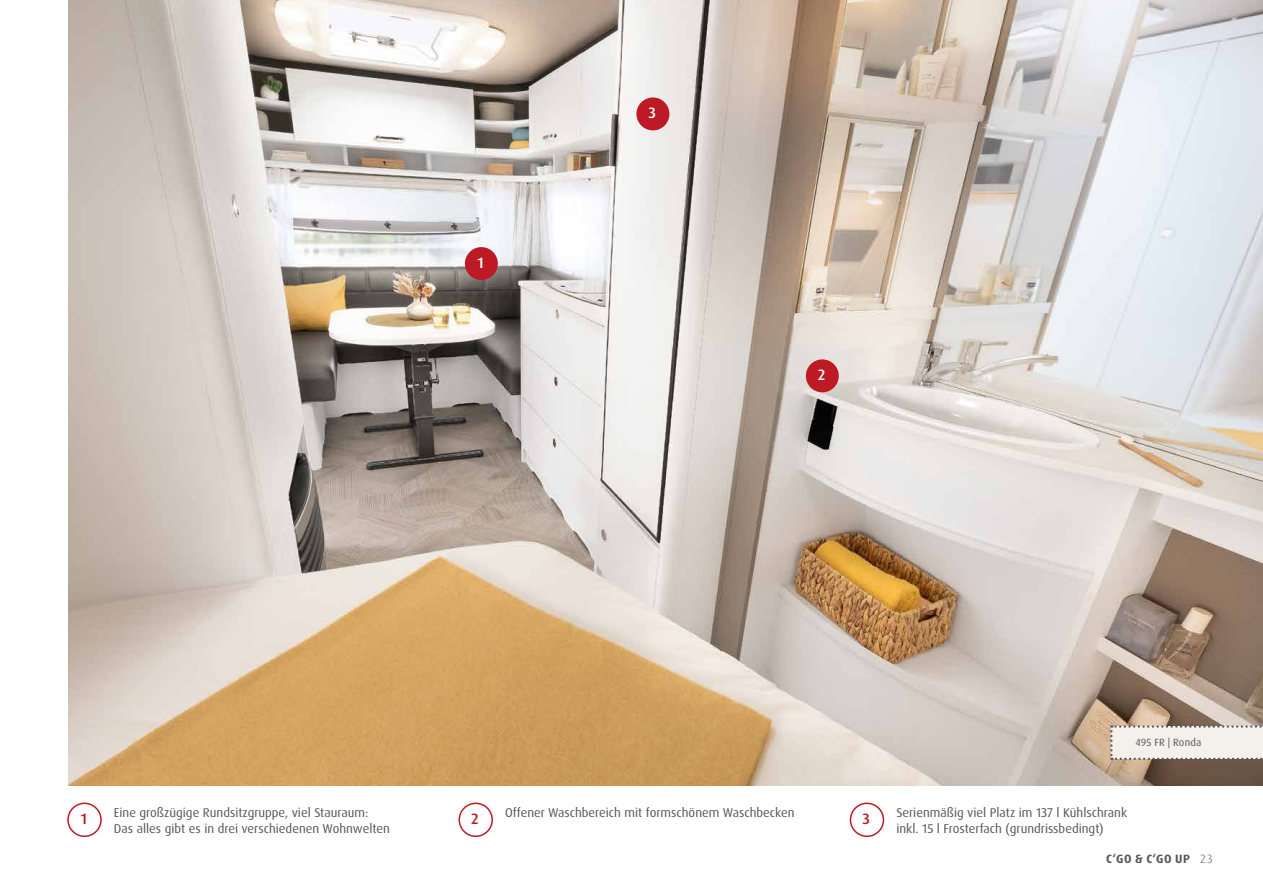
<style>
.page{position:relative;width:1263px;height:893px;background:#fff}
.page>*{position:absolute;margin:0;border:0;box-sizing:border-box;transform-origin:0 0}
.t1{font:500 15px "Dax Pro";color:#bd1a26}
.t2{font:500 15px "Dax Pro";color:#fff}
.t3{font:12.75px/16.5px "Dax Pro";color:#565656}
.t4{font:12.75px/16.5px "Dax OT";color:#565656}
.t5{font:700 12px "Dax Pro";color:#565656}
.t6{font:10.5px "Dax OT";letter-spacing:.02em;color:#565656}
.s1{font-family:"Dax OT";font-weight:300}
</style>
<div class="page">
<img style="left:68px;top:0;width:1195px;height:786px">
<div style="left:458px;top:803px;width:35px;height:34px;border:2px solid #bd1a26;border-radius:50%"></div>
<div style="left:850px;top:803px;width:34px;height:34px;border:2px solid #bd1a26;border-radius:50%"></div>
<div style="left:67px;top:803px;width:35px;height:34px;border:2px solid #bd1a26;border-radius:50%"></div>
<svg style="left:1110px;top:725px;width:153px;height:35px;background:#e7e3df"></svg>
<div style="left:465px;top:247px;width:33px;height:33px;background:#bd1a26;border-radius:50%"></div>
<div style="left:806px;top:359px;width:33px;height:33px;background:#bd1a26;border-radius:50%"></div>
<div style="left:636px;top:97px;width:33px;height:33px;background:#bd1a26;border-radius:50%"></div>
<p class="t2" style="left:477px;top:253px;width:8px">1</p>
<p class="t2" style="left:648px;top:103px;width:9px">3</p>
<p class="t2" style="left:818px;top:365px;width:9px">2</p>
<p class="t6" style="left:1135px;top:736px;width:67px">495 FR | Ronda</p>
<p class="t4" style="left:114px;top:804px;width:278px">Eine großzügige Rundsitzgruppe, viel Stauraum:<br>Das alles gibt es in drei verschiedenen Wohnwelten</p>
<p class="t3" style="left:505px;top:804px;width:291px">Offener Waschbereich mit formschönem Waschbecken</p>
<p class="t3" style="left:896px;top:804px;width:232px">Serienmäßig viel Platz im 137 l Kühlschrank inkl. 15 l Frosterfach (grundrissbedingt)</p>
<p class="t1" style="left:81px;top:809px;width:8px">1</p>
<p class="t1" style="left:471px;top:809px;width:9px">2</p>
<p class="t1" style="left:862px;top:809px;width:9px">3</p>
<p class="t5" style="left:1106px;top:851px;width:108px">C‘GO &amp; C‘GO UP <span class="s1">23</span></p>
</div>
